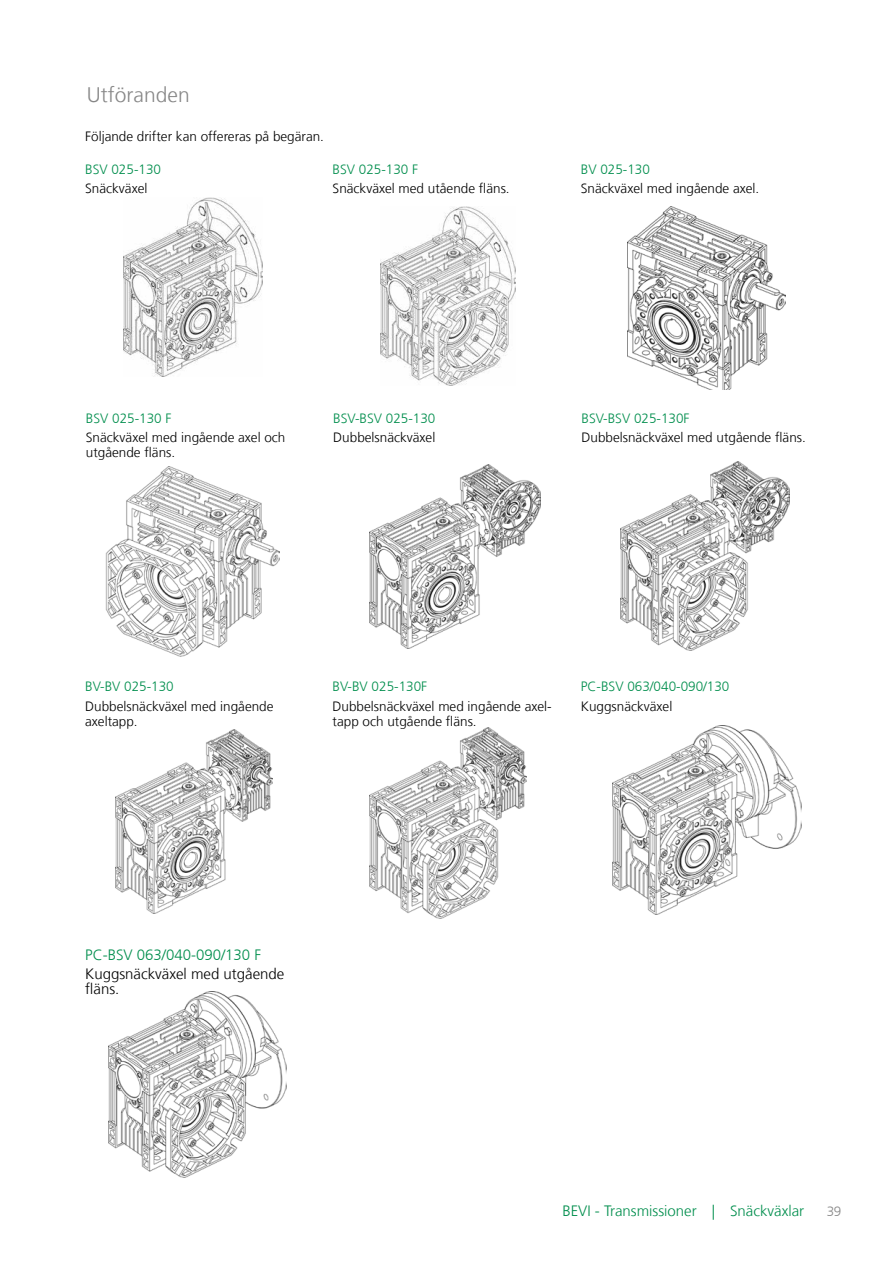
<style>
.page{position:relative;width:893px;height:1263px;background:#fff}
.page>*{position:absolute;margin:0;border:0;box-sizing:border-box;transform-origin:0 0}
.t1{font:300 21px "Frutiger LT Com";color:#878787}
.t2{font:300 15px "Frutiger LT Com";color:#008e4d}
.t3{font:300 15px/15px "Frutiger LT Com";color:#000}
.t4{font:300 13.5px/15px "Frutiger LT Com";color:#000}
.t5{font:300 13.5px "Frutiger LT Com";color:#008e4d}
.t6{font:300 13.5px "Frutiger LT Com";color:#878787}
</style>
<div class="page">
<img style="left:123px;top:198px;width:139px;height:178px">
<img style="left:380px;top:207px;width:135px;height:179px">
<img style="left:627px;top:207px;width:158px;height:182px">
<img style="left:105px;top:466px;width:174px;height:191px">
<img style="left:370px;top:464px;width:171px;height:184px">
<img style="left:620px;top:461px;width:170px;height:190px">
<img style="left:115px;top:729px;width:158px;height:185px">
<img style="left:369px;top:728px;width:157px;height:190px">
<img style="left:613px;top:725px;width:188px;height:189px">
<img style="left:108px;top:992px;width:178px;height:186px">
<h1 class="t1" style="left:87px;top:83px;width:104px">Utföranden</h1>
<p class="t4" style="left:85px;top:129px;width:240px">Följande drifter kan offereras på begäran.</p>
<p class="t5" style="left:85px;top:161px;width:77px">BSV 025-130</p>
<p class="t4" style="left:85px;top:181px;width:64px">Snäckväxel</p>
<p class="t5" style="left:333px;top:161px;width:87px">BSV 025-130 F</p>
<p class="t4" style="left:333px;top:181px;width:179px">Snäckväxel med utående fläns.</p>
<p class="t5" style="left:581px;top:161px;width:71px">BV 025-130</p>
<p class="t4" style="left:581px;top:181px;width:180px">Snäckväxel med ingående axel.</p>
<p class="t5" style="left:86px;top:410px;width:87px">BSV 025-130 F</p>
<p class="t4" style="left:86px;top:430px;width:201px">Snäckväxel med ingående axel och utgående fläns.</p>
<p class="t5" style="left:333px;top:410px;width:104px">BSV-BSV 025-130</p>
<p class="t4" style="left:333px;top:430px;width:104px">Dubbelsnäckväxel</p>
<p class="t5" style="left:582px;top:410px;width:110px">BSV-BSV 025-130F</p>
<p class="t4" style="left:582px;top:430px;width:226px">Dubbelsnäckväxel med utgående fläns.</p>
<p class="t5" style="left:85px;top:679px;width:90px">BV-BV 025-130</p>
<p class="t4" style="left:85px;top:698px;width:190px">Dubbelsnäckväxel med ingående axeltapp.</p>
<p class="t5" style="left:333px;top:679px;width:96px">BV-BV 025-130F</p>
<p class="t4" style="left:333px;top:698px;width:221px">Dubbelsnäckväxel med ingående axel&shy;tapp och utgående fläns.</p>
<p class="t5" style="left:581px;top:679px;width:150px">PC-BSV 063/040-090/130</p>
<p class="t4" style="left:581px;top:698px;width:93px">Kuggsnäckväxel</p>
<p class="t2" style="left:85px;top:946px;width:177px">PC-BSV 063/040-090/130 F</p>
<p class="t3" style="left:85px;top:966px;width:201px">Kuggsnäckväxel med utgående fläns.</p>
<p class="t2" style="left:562px;top:1202px;width:243px">BEVI - Transmissioner | Snäckväxlar</p>
<p class="t6" style="left:827px;top:1204px;width:16px">39</p>
</div>
